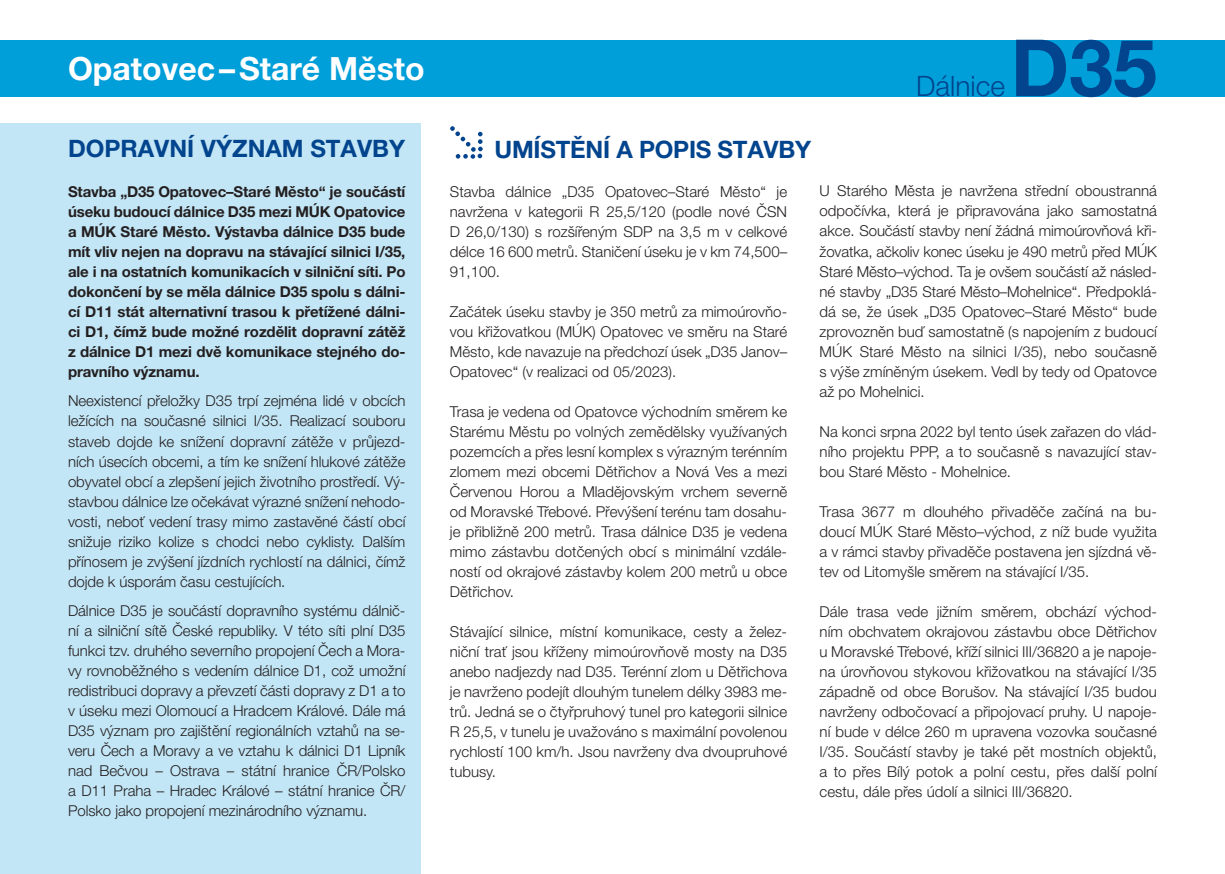
<style>
.page{position:relative;width:1225px;height:874px;background:#fff}
.page>*{position:absolute;margin:0;border:0;box-sizing:border-box;transform-origin:0 0}
.t1{font:700 78.8px "Helvetica Neue LT Pro";color:#02448d}
.t2{font:700 32px "Helvetica Neue LT Pro";color:#fff}
.t3{font:300 28.2px "Helvetica Neue LT Pro";color:#02448d}
.t4{font:700 24px "Helvetica Neue LT Pro";color:#02448d}
.t5{font:300 15px/20px "Helvetica Neue LT Pro";color:#231f20;text-align:justify}
.t6{font:700 15px/20px "Helvetica Neue LT Pro";letter-spacing:-.01em;color:#231f20;text-align:justify}
</style>
<div class="page">
<div style="left:0;top:40px;width:1225px;height:56px;background:#009fda"></div>
<div style="left:0;top:123px;width:421px;height:750px;background:#c3e6f6"></div>
<svg style="left:450px;top:126px;width:33px;height:33px"></svg>
<h2 class="t2" style="left:68px;top:48px;width:358px">Opatovec–Staré Město</h2>
<h3 class="t4" style="left:68px;top:133px;width:338px">DOPRAVNÍ VÝZNAM STAVBY</h3>
<p class="t6" style="left:68px;top:181px;width:339px">Stavba „D35 Opatovec–Staré Město“ je součástí úseku budoucí dálnice D35 mezi MÚK Opatovice a MÚK Staré Město. Výstavba dálnice D35 bude mít vliv nejen na dopravu na stávající silnici I/35, ale i na ostatních komunikacích v silniční síti. Po dokončení by se měla dálnice D35 spolu s dálni&shy;cí D11 stát alternativní trasou k přetížené dálni&shy;ci D1, čímž bude možné rozdělit dopravní zátěž z dálnice D1 mezi dvě komunikace stejného do&shy;pravního významu.</p>
<p class="t5" style="left:68px;top:390px;width:339px">Neexistencí přeložky D35 trpí zejména lidé v obcích ležících na současné silnici I/35. Realizací souboru staveb dojde ke snížení dopravní zátěže v průjezd&shy;ních úsecích obcemi, a tím ke snížení hlukové zátěže obyvatel obcí a zlepšení jejich životního prostředí. Vý&shy;stavbou dálnice lze očekávat výrazné snížení nehodo&shy;vosti, neboť vedení trasy mimo zastavěné částí obcí snižuje riziko kolize s chodci nebo cyklisty. Dalším přínosem je zvýšení jízdních rychlostí na dálnici, čímž dojde k úsporám času cestujících.</p>
<p class="t5" style="left:68px;top:599px;width:339px">Dálnice D35 je součástí dopravního systému dálnič&shy;ní a silniční sítě České republiky. V této síti plní D35 funkci tzv. druhého severního propojení Čech a Mora&shy;vy rovnoběžného s vedením dálnice D1, což umožní redistribuci dopravy a převzetí části dopravy z D1 a to v úseku mezi Olomoucí a Hradcem Králové. Dále má D35 význam pro zajištění regionálních vztahů na se&shy;veru Čech a Moravy a ve vztahu k dálnici D1 Lipník nad Bečvou – Ostrava – státní hranice ČR/Polsko a D11 Praha – Hradec Králové – státní hranice ČR/ Polsko jako propojení mezinárodního významu.</p>
<h3 class="t3" style="left:916px;top:69px;width:90px">Dálnice</h3>
<h1 class="t1" style="left:1010px;top:19px;width:148px">D35</h1>
<h3 class="t4" style="left:494px;top:135px;width:318px">UMÍSTĚNÍ A POPIS STAVBY</h3>
<p class="t5" style="left:450px;top:181px;width:339px">Stavba dálnice „D35 Opatovec–Staré Město“ je navržena v kategorii R 25,5/120 (podle nové ČSN D 26,0/130) s rozšířeným SDP na 3,5 m v celkové délce 16 600 metrů. Staničení úseku je v km 74,500– 91,100.</p>
<p class="t5" style="left:450px;top:301px;width:339px">Začátek úseku stavby je 350 metrů za mimoúrovňo&shy;vou křižovatkou (MÚK) Opatovec ve směru na Staré Město, kde navazuje na předchozí úsek „D35 Janov– Opatovec“ (v realizaci od 05/2023).</p>
<p class="t5" style="left:450px;top:401px;width:339px">Trasa je vedena od Opatovce východním směrem ke Starému Městu po volných zemědělsky využívaných pozemcích a přes lesní komplex s výrazným terénním zlomem mezi obcemi Dětřichov a Nová Ves a mezi Červenou Horou a Mladějovským vrchem severně od Moravské Třebové. Převýšení terénu tam dosahu&shy;je přibližně 200 metrů. Trasa dálnice D35 je vedena mimo zástavbu dotčených obcí s minimální vzdále&shy;ností od okrajové zástavby kolem 200 metrů u obce Dětřichov.</p>
<p class="t5" style="left:450px;top:621px;width:339px">Stávající silnice, místní komunikace, cesty a želez&shy;niční trať jsou kříženy mimoúrovňově mosty na D35 anebo nadjezdy nad D35. Terénní zlom u Dětřichova je navrženo podejít dlouhým tunelem délky 3983 me&shy;trů. Jedná se o čtyřpruhový tunel pro kategorii silnice R 25,5, v tunelu je uvažováno s maximální povolenou rychlostí 100 km/h. Jsou navrženy dva dvoupruhové tubusy.</p>
<p class="t5" style="left:819px;top:181px;width:339px">U Starého Města je navržena střední oboustranná odpočívka, která je připravována jako samostatná akce. Součástí stavby není žádná mimoúrovňová kři&shy;žovatka, ačkoliv konec úseku je 490 metrů před MÚK Staré Město–východ. Ta je ovšem součástí až násled&shy;né stavby „D35 Staré Město–Mohelnice“. Předpoklá&shy;dá se, že úsek „D35 Opatovec–Staré Město“ bude zprovozněn buď samostatně (s napojením z budoucí MÚK Staré Město na silnici I/35), nebo současně s výše zmíněným úsekem. Vedl by tedy od Opatovce až po Mohelnici.</p>
<p class="t5" style="left:819px;top:421px;width:339px">Na konci srpna 2022 byl tento úsek zařazen do vlád&shy;ního projektu PPP, a to současně s navazující stav&shy;bou Staré Město - Mohelnice.</p>
<p class="t5" style="left:819px;top:501px;width:339px">Trasa 3677 m dlouhého přivaděče začíná na bu&shy;doucí MÚK Staré Město–východ, z níž bude využita a v rámci stavby přivaděče postavena jen sjízdná vě&shy;tev od Litomyšle směrem na stávající I/35.</p>
<p class="t5" style="left:819px;top:601px;width:339px">Dále trasa vede jižním směrem, obchází východ&shy;ním obchvatem okrajovou zástavbu obce Dětřichov u Moravské Třebové, kříží silnici III/36820 a je napoje&shy;na úrovňovou stykovou křižovatkou na stávající I/35 západně od obce Borušov. Na stávající I/35 budou navrženy odbočovací a připojovací pruhy. U napoje&shy;ní bude v délce 260 m upravena vozovka současné I/35. Součástí stavby je také pět mostních objektů, a to přes Bílý potok a polní cestu, přes další polní cestu, dále přes údolí a silnici III/36820.</p>
</div>
